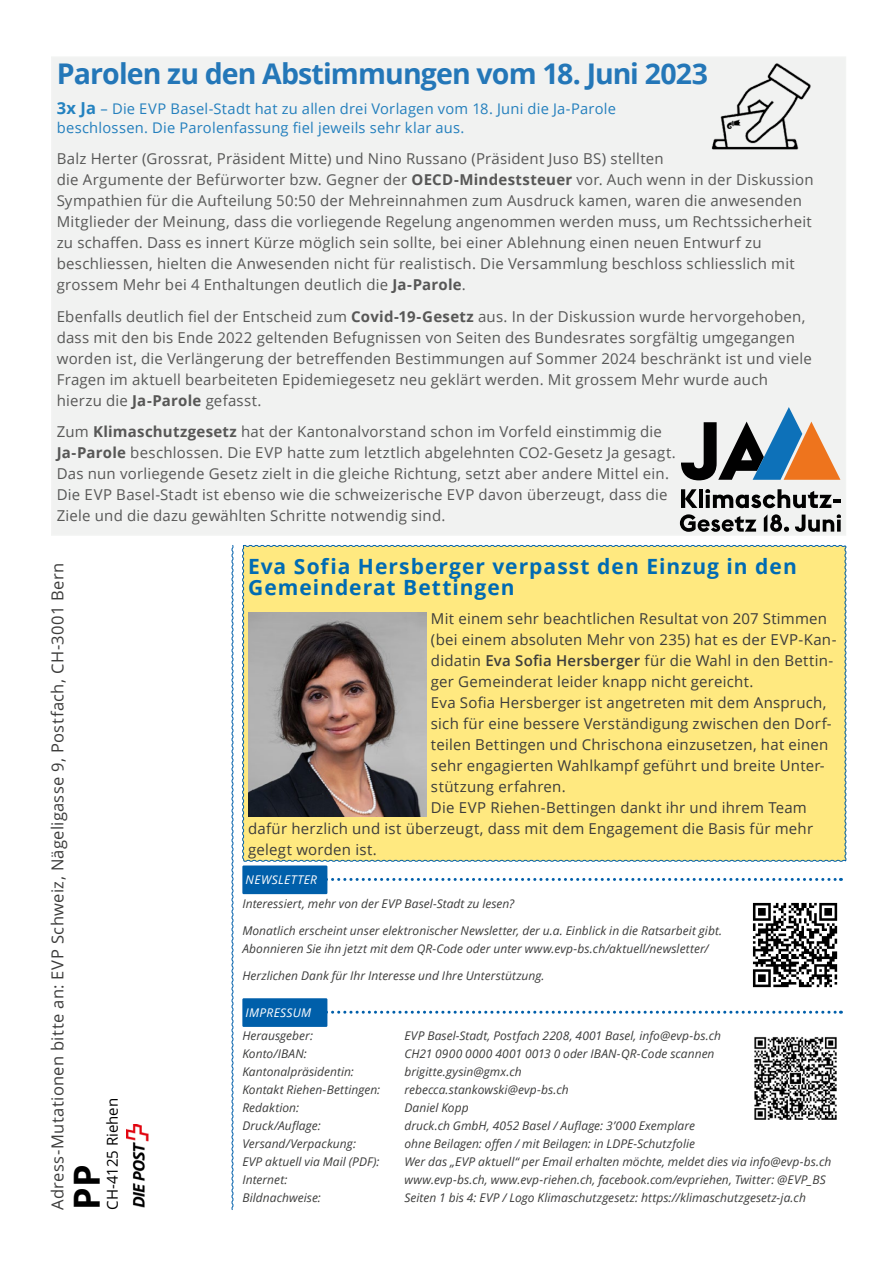
<style>
.page{position:relative;width:893px;height:1263px;background:#fff}
.page>*{position:absolute;margin:0;border:0;box-sizing:border-box;transform-origin:0 0}
.t1{font:700 36px "Open Sans";color:#000}
.t2{font:700 28.5px "Open Sans";letter-spacing:-.03em;color:#0061ad}
.t3{font:700 21px/21px "Open Sans";letter-spacing:.05em;color:#006bb3}
.t4{font:16.5px "Open Sans";letter-spacing:.02em;color:#3c3c3b}
.t5{font:15px/21px "Open Sans";letter-spacing:.015em;color:#3c3c3b}
.t6{font:15px "Open Sans";color:#000}
.t7{font:14.7px/19.2px "Open Sans";letter-spacing:.015em;color:#006bb3}
.t8{font:italic 12px/18px "Open Sans";letter-spacing:.005em;color:#3c3c3b}
.t9{font:italic 12px "Open Sans";letter-spacing:.03em;color:#fff}
.s1{font-weight:700;font-size:16.5px;color:#006eb6}
.s2{font-weight:700}
.s3{font-weight:600}
</style>
<div class="page">
<div style="left:52px;top:57px;width:793px;height:478px;background:#eff0ef"></div>
<div style="left:242px;top:998px;width:85px;height:29px;background:#005faa"></div>
<svg style="left:327px;top:1011px;width:514px;height:3px"></svg>
<div style="left:242px;top:545px;width:605px;height:317px;background:#ffe980"></div>
<svg style="left:231px;top:545px;width:3px;height:665px"></svg>
<div style="left:242px;top:865px;width:85px;height:29px;background:#005faa"></div>
<svg style="left:327px;top:878px;width:514px;height:3px"></svg>
<svg style="left:753px;top:903px;width:84px;height:84px"></svg>
<img style="left:754px;top:1037px;width:83px;height:83px">
<img style="left:126px;top:1125px;width:23px;height:83px">
<svg style="left:681px;top:489px;width:16px;height:19px"></svg>
<hr style="left:699px;top:489px;width:4px;height:19px;background:#010101">
<svg style="left:705px;top:489px;width:135px;height:19px"></svg>
<svg style="left:680px;top:514px;width:76px;height:18px"></svg>
<svg style="left:764px;top:514px;width:25px;height:18px"></svg>
<svg style="left:795px;top:514px;width:46px;height:18px"></svg>
<svg style="left:681px;top:407px;width:159px;height:73px"></svg>
<img style="left:248px;top:612px;width:179px;height:204px">
<img style="left:711px;top:63px;width:100px;height:87px">
<h2 class="t2" style="left:57px;top:53px;width:653px">Parolen zu den Abstimmungen vom 18. Juni 2023</h2>
<p class="t7" style="left:57px;top:98px;width:561px"><span class="s1">3x Ja</span> – Die EVP Basel-Stadt hat zu allen drei Vorlagen vom 18. Juni die Ja-Parole beschlossen. Die Parolenfassung fiel jeweils sehr klar aus.</p>
<p class="t5" style="left:57px;top:148px;width:758px">Balz Herter (Grossrat, Präsident Mitte) und Nino Russano (Präsident Juso BS) stellten<br>die Argumente der Befürworter bzw. Gegner der <span class="s2">OECD-Mindeststeuer</span> vor. Auch wenn in der Diskussion Sympathien für die Aufteilung 50:50 der Mehreinnahmen zum Ausdruck kamen, waren die anwesenden Mitglieder der Meinung, dass die vorliegende Regelung angenommen werden muss, um Rechtssicherheit zu schaffen. Dass es innert Kürze möglich sein sollte, bei einer Ablehnung einen neuen Entwurf zu beschliessen, hielten die Anwesenden nicht für realistisch. Die Versammlung beschloss schliesslich mit grossem Mehr bei 4 Enthaltungen deutlich die <span class="s2">Ja-Parole</span>.</p>
<p class="t5" style="left:57px;top:305px;width:757px">Ebenfalls deutlich fiel der Entscheid zum <span class="s2">Covid-19-Gesetz</span> aus. In der Diskussion wurde hervorgehoben, dass mit den bis Ende 2022 geltenden Befugnissen von Seiten des Bundesrates sorgfältig umgegangen worden ist, die Verlängerung der betreffenden Bestimmungen auf Sommer 2024 beschränkt ist und viele Fragen im aktuell bearbeiteten Epidemiegesetz neu geklärt werden. Mit grossem Mehr wurde auch hierzu die <span class="s2">Ja-Parole</span> gefasst.</p>
<p class="t5" style="left:57px;top:421px;width:620px">Zum <span class="s2">Klimaschutzgesetz</span> hat der Kantonalvorstand schon im Vorfeld einstimmig die <span class="s2">Ja-Parole</span> beschlossen. Die EVP hatte zum letztlich abgelehnten CO2-Gesetz Ja gesagt.<br>Das nun vorliegende Gesetz zielt in die gleiche Richtung, setzt aber andere Mittel ein.<br>Die EVP Basel-Stadt ist ebenso wie die schweizerische EVP davon überzeugt, dass die Ziele und die dazu gewählten Schritte notwendig sind.</p>
<p class="t4" style="left:46px;top:1210px;width:649px;rotate:-90deg">Adress-Mutationen bitte an: EVP Schweiz, Nägeligasse 9, Postfach, CH-3001 Bern</p>
<p class="t6" style="left:102px;top:1210px;width:113px;rotate:-90deg">CH-4125 Riehen</p>
<h1 class="t1" style="left:61px;top:1210px;width:47px;rotate:-90deg">PP</h1>
<h3 class="t3" style="left:248px;top:556px;width:550px">Eva Sofia Hersberger verpasst den Einzug in den<br>Gemeinderat Bettingen</h3>
<p class="t5" style="left:431px;top:607px;width:398px">Mit einem sehr beachtlichen Resultat von 207 Stimmen</p>
<p class="t5" style="left:431px;top:628px;width:407px">(bei einem absoluten Mehr von 235) hat es der EVP-Kan-</p>
<p class="t5" style="left:431px;top:649px;width:404px">didatin <span class="s3">Eva Sofia Hersberger</span> für die Wahl in den Bettin-</p>
<p class="t5" style="left:431px;top:670px;width:324px">ger Gemeinderat leider knapp nicht gereicht.</p>
<p class="t5" style="left:431px;top:691px;width:397px">Eva Sofia Hersberger ist angetreten mit dem Anspruch,</p>
<p class="t5" style="left:431px;top:712px;width:402px">sich für eine bessere Verständigung zwischen den Dorf-</p>
<p class="t5" style="left:431px;top:733px;width:399px">teilen Bettingen und Chrischona einzusetzen, hat einen</p>
<p class="t5" style="left:431px;top:754px;width:395px">sehr engagierten Wahlkampf geführt und breite Unter-</p>
<p class="t5" style="left:431px;top:775px;width:136px">stützung erfahren.</p>
<p class="t5" style="left:431px;top:796px;width:377px">Die EVP Riehen-Bettingen dankt ihr und ihrem Team</p>
<p class="t5" style="left:248px;top:817px;width:566px">dafür herzlich und ist überzeugt, dass mit dem Engagement die Basis für mehr</p>
<p class="t5" style="left:248px;top:838px;width:130px">gelegt worden ist.</p>
<p class="t9" style="left:246px;top:871px;width:73px">NEWSLETTER</p>
<p class="t8" style="left:242px;top:894px;width:273px">Interessiert, mehr von der EVP Basel-Stadt zu lesen?</p>
<p class="t8" style="left:242px;top:921px;width:481px">Monatlich erscheint unser elektronischer Newsletter, der u.a. Einblick in die Ratsarbeit gibt.<br>Abonnieren Sie ihn jetzt mit dem QR-Code oder unter www.evp-bs.ch/aktuell/newsletter/</p>
<p class="t8" style="left:242px;top:966px;width:304px">Herzlichen Dank für Ihr Interesse und Ihre Unterstützung.</p>
<p class="t9" style="left:246px;top:1004px;width:67px">IMPRESSUM</p>
<p class="t8" style="left:242px;top:1027px;width:72px">Herausgeber:</p>
<p class="t8" style="left:404px;top:1027px;width:318px">EVP Basel-Stadt, Postfach 2208, 4001 Basel, info@evp-bs.ch</p>
<p class="t8" style="left:242px;top:1045px;width:66px">Konto/IBAN:</p>
<p class="t8" style="left:404px;top:1045px;width:312px">CH21 0900 0000 4001 0013 0 oder IBAN-QR-Code scannen</p>
<p class="t8" style="left:242px;top:1063px;width:113px">Kantonalpräsidentin:</p>
<p class="t8" style="left:404px;top:1063px;width:119px">brigitte.gysin@gmx.ch</p>
<p class="t8" style="left:242px;top:1081px;width:139px">Kontakt Riehen-Bettingen:</p>
<p class="t8" style="left:404px;top:1081px;width:166px">rebecca.stankowski@evp-bs.ch</p>
<p class="t8" style="left:242px;top:1099px;width:58px">Redaktion:</p>
<p class="t8" style="left:404px;top:1099px;width:66px">Daniel Kopp</p>
<p class="t8" style="left:242px;top:1117px;width:80px">Druck/Auflage:</p>
<p class="t8" style="left:404px;top:1117px;width:292px">druck.ch GmbH, 4052 Basel / Auflage: 3’000 Exemplare</p>
<p class="t8" style="left:242px;top:1135px;width:115px">Versand/Verpackung:</p>
<p class="t8" style="left:404px;top:1135px;width:292px">ohne Beilagen: offen / mit Beilagen: in LDPE-Schutzfolie</p>
<p class="t8" style="left:242px;top:1153px;width:139px">EVP aktuell via Mail (PDF):</p>
<p class="t8" style="left:404px;top:1153px;width:429px">Wer das „EVP aktuell“ per Email erhalten möchte, meldet dies via info@evp-bs.ch</p>
<p class="t8" style="left:242px;top:1171px;width:47px">Internet:</p>
<p class="t8" style="left:404px;top:1171px;width:423px">www.evp-bs.ch, www.evp-riehen.ch, facebook.com/evpriehen, Twitter: @EVP_BS</p>
<p class="t8" style="left:242px;top:1189px;width:80px">Bildnachweise:</p>
<p class="t8" style="left:404px;top:1189px;width:403px">Seiten 1 bis 4: EVP / Logo Klimaschutzgesetz: https://klimaschutzgesetz-ja.ch</p>
</div>
